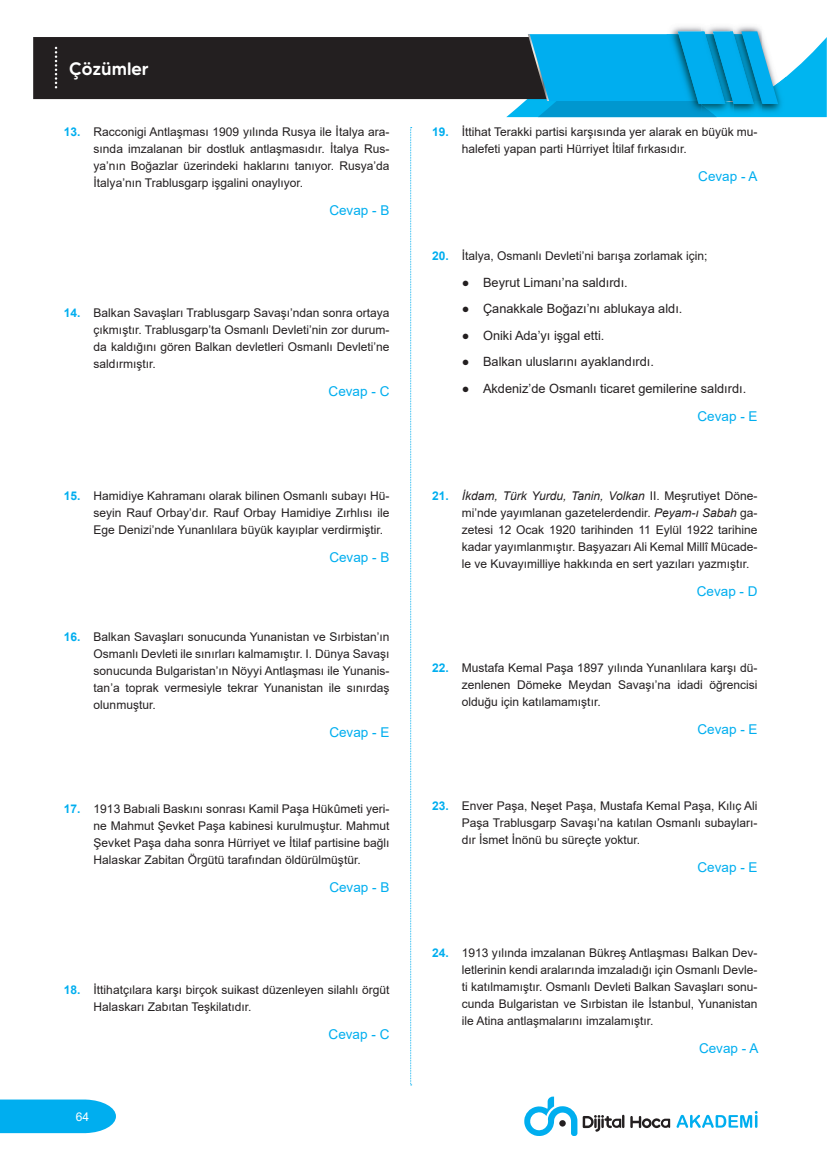
<style>
.page{position:relative;width:830px;height:1170px;background:#fff}
.page>*{position:absolute;margin:0;border:0;box-sizing:border-box;transform-origin:0 0}
.t1{font:500 18px "MADE Tommy Soft";color:#fff}
.CEVAP{font:13.5px "Arial";color:#00aeef}
.t2{font:12.75px "Arial";color:#231f20}
.t3{font:12px/17px "Arial";color:#231f20;text-align:justify}
.t4{font:12px "Arial";color:#fff}
.s1{font-weight:700;color:#00aeef}
.s2{font-style:italic}
</style>
<div class="page">
<svg style="left:0;top:1099px;width:116px;height:33px;background:#11b3f0"></svg>
<svg style="left:676px;top:1111px;width:81px;height:16px"></svg>
<svg style="left:630px;top:1116px;width:39px;height:12px"></svg>
<svg style="left:524px;top:1096px;width:100px;height:39px"></svg>
<svg style="left:410px;top:127px;width:1px;height:958px"></svg>
<div style="left:33px;top:37px;width:473px;height:62px;background:#231f20"></div>
<svg style="left:506px;top:26px;width:320px;height:91px;background:#2babda"></svg>
<svg style="left:55px;top:47px;width:2px;height:41px"></svg>
<h1 class="t1" style="left:69px;top:57px;width:81px">Çözümler</h1>
<p class="t3" style="left:94px;top:124px;width:297px;text-indent:-30px"><span class="s1">13.</span> Racconigi Antlaşması 1909 yılında Rusya ile İtalya ara&shy;sında imzalanan bir dostluk antlaşmasıdır. İtalya Rus&shy;ya’nın Boğazlar üzerindeki haklarını tanıyor. Rusya’da İtalya’nın Trablusgarp işgalini onaylıyor.</p>
<p class="CEVAP" style="left:329px;top:201px;width:62px">Cevap - B</p>
<p class="t3" style="left:94px;top:304px;width:297px;text-indent:-30px"><span class="s1">14.</span> Balkan Savaşları Trablusgarp Savaşı’ndan sonra ortaya çıkmıştır. Trablusgarp’ta Osmanlı Devleti’nin zor durum&shy;da kaldığını gören Balkan devletleri Osmanlı Devleti’ne saldırmıştır.</p>
<p class="CEVAP" style="left:328px;top:382px;width:62px">Cevap - C</p>
<p class="t3" style="left:94px;top:487px;width:297px;text-indent:-30px"><span class="s1">15.</span> Hamidiye Kahramanı olarak bilinen Osmanlı subayı Hü&shy;seyin Rauf Orbay’dır. Rauf Orbay Hamidiye Zırhlısı ile Ege Denizi’nde Yunanlılara büyük kayıplar verdirmiştir.</p>
<p class="CEVAP" style="left:329px;top:548px;width:62px">Cevap - B</p>
<p class="t3" style="left:94px;top:628px;width:297px;text-indent:-30px"><span class="s1">16.</span> Balkan Savaşları sonucunda Yunanistan ve Sırbistan’ın Osmanlı Devleti ile sınırları kalmamıştır. I. Dünya Savaşı sonucunda Bulgaristan’ın Nöyyi Antlaşması ile Yunanis&shy;tan’a toprak vermesiyle tekrar Yunanistan ile sınırdaş olunmuştur.</p>
<p class="CEVAP" style="left:329px;top:723px;width:62px">Cevap - E</p>
<p class="t3" style="left:94px;top:800px;width:297px;text-indent:-30px"><span class="s1">17.</span> 1913 Babıali Baskını sonrası Kamil Paşa Hükûmeti yeri&shy;ne Mahmut Şevket Paşa kabinesi kurulmuştur. Mahmut Şevket Paşa daha sonra Hürriyet ve İtilaf partisine bağlı Halaskar Zabitan Örgütü tarafından öldürülmüştür.</p>
<p class="CEVAP" style="left:329px;top:878px;width:62px">Cevap - B</p>
<p class="t3" style="left:94px;top:981px;width:297px;text-indent:-30px"><span class="s1">18.</span> İttihatçılara karşı birçok suikast düzenleyen silahlı örgüt<br>Halaskarı Zabıtan Teşkilatıdır.</p>
<p class="CEVAP" style="left:328px;top:1024px;width:62px">Cevap - C</p>
<p class="t4" style="left:76px;top:1108px;width:15px">64</p>
<p class="t3" style="left:461px;top:124px;width:297px;text-indent:-30px"><span class="s1">19.</span> İttihat Terakki partisi karşısında yer alarak en büyük mu&shy;halefeti yapan parti Hürriyet İtilaf fırkasıdır.</p>
<p class="CEVAP" style="left:698px;top:167px;width:61px">Cevap - A</p>
<p class="t3" style="left:432px;top:247px;width:277px"><span class="s1">20.</span> İtalya, Osmanlı Devleti’ni barışa zorlamak için;</p>
<p class="t2" style="left:461px;top:273px;width:167px">● Beyrut Limanı’na saldırdı.</p>
<p class="t2" style="left:461px;top:300px;width:222px">● Çanakkale Boğazı’nı ablukaya aldı.</p>
<p class="t2" style="left:461px;top:326px;width:144px">● Oniki Ada’yı işgal etti.</p>
<p class="t2" style="left:461px;top:353px;width:194px">● Balkan uluslarını ayaklandırdı.</p>
<p class="t2" style="left:461px;top:379px;width:286px">● Akdeniz’de Osmanlı ticaret gemilerine saldırdı.</p>
<p class="CEVAP" style="left:697px;top:407px;width:62px">Cevap - E</p>
<p class="t3" style="left:461px;top:487px;width:297px;text-indent:-30px"><span class="s1">21.</span> <span class="s2">İkdam, Türk Yurdu, Tanin, Volkan</span> II. Meşrutiyet Döne&shy;mi’nde yayımlanan gazetelerdendir. <span class="s2">Peyam-ı Sabah</span> ga&shy;zetesi 12 Ocak 1920 tarihinden 11 Eylül 1922 tarihine kadar yayımlanmıştır. Başyazarı Ali Kemal Millî Mücade&shy;le ve Kuvayımilliye hakkında en sert yazıları yazmıştır.</p>
<p class="CEVAP" style="left:696px;top:581px;width:62px">Cevap - D</p>
<p class="t3" style="left:461px;top:659px;width:297px;text-indent:-30px"><span class="s1">22.</span> Mustafa Kemal Paşa 1897 yılında Yunanlılara karşı dü&shy;zenlenen Dömeke Meydan Savaşı’na idadi öğrencisi olduğu için katılamamıştır.</p>
<p class="CEVAP" style="left:697px;top:720px;width:62px">Cevap - E</p>
<p class="t3" style="left:461px;top:797px;width:297px;text-indent:-30px"><span class="s1">23.</span> Enver Paşa, Neşet Paşa, Mustafa Kemal Paşa, Kılıç Ali Paşa Trablusgarp Savaşı’na katılan Osmanlı subayları&shy;dır İsmet İnönü bu süreçte yoktur.</p>
<p class="CEVAP" style="left:697px;top:858px;width:62px">Cevap - E</p>
<p class="t3" style="left:461px;top:944px;width:297px;text-indent:-30px"><span class="s1">24.</span> 1913 yılında imzalanan Bükreş Antlaşması Balkan Dev&shy;letlerinin kendi aralarında imzaladığı için Osmanlı Devle&shy;ti katılmamıştır. Osmanlı Devleti Balkan Savaşları sonu&shy;cunda Bulgaristan ve Sırbistan ile İstanbul, Yunanistan ile Atina antlaşmalarını imzalamıştır.</p>
<p class="CEVAP" style="left:698px;top:1038px;width:61px">Cevap - A</p>
</div>
